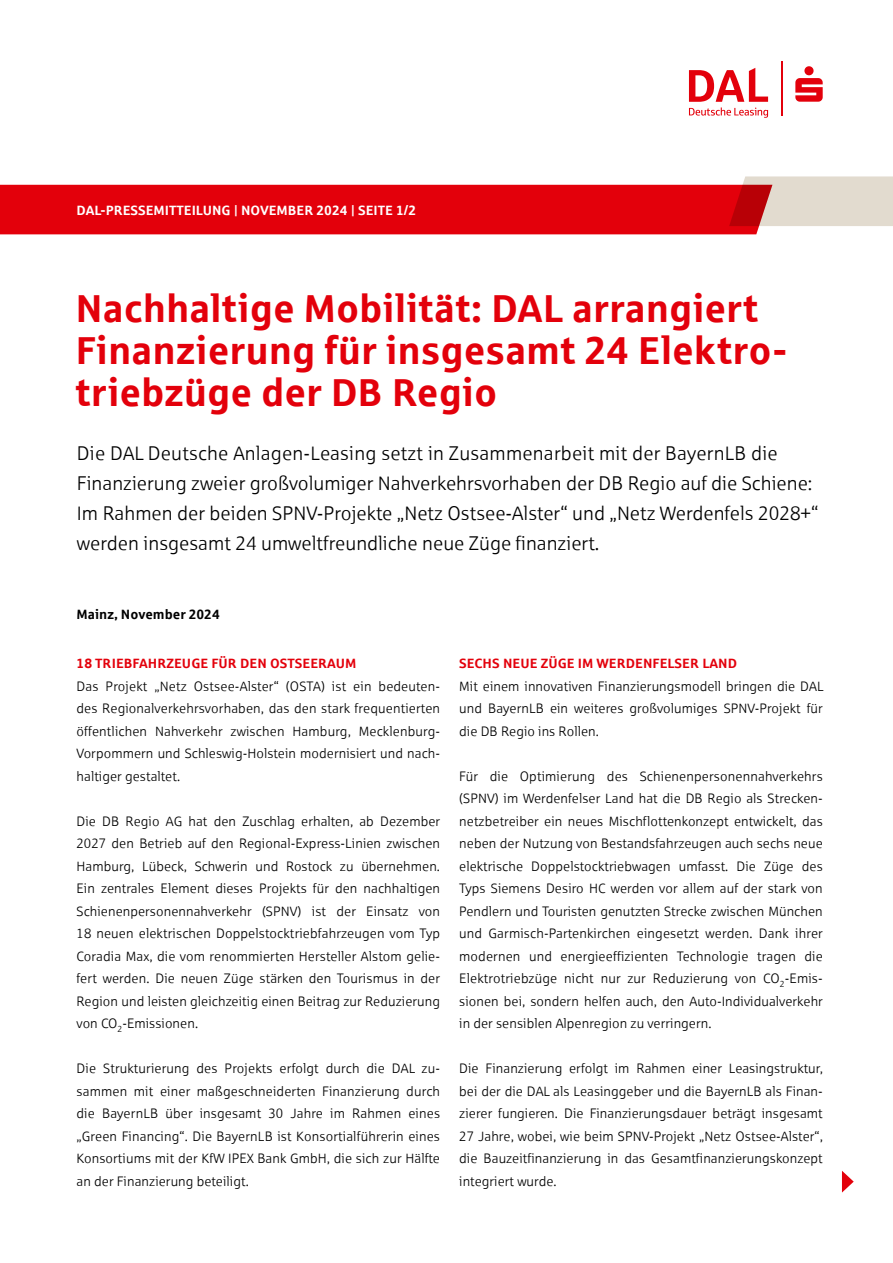
<style>
.page{position:relative;width:893px;height:1263px;background:#fff}
.page>*{position:absolute;margin:0;border:0;box-sizing:border-box;transform-origin:0 0}
.t1{font:700 39px/42px "Sparkasse Rg";color:#e3000b}
.t2{font:19.5px/30px "Sparkasse Lt";color:#000}
.t3{font:13.5px/22.5px "Sparkasse Lt";letter-spacing:.005em;color:#000;text-align:justify}
.t4{font:700 13.5px "Sparkasse Rg";letter-spacing:.005em;color:#e3000b}
.t5{font:700 13.5px "Sparkasse Rg";color:#fff}
.t6{font:700 13.5px "Sparkasse Rg";color:#000}
</style>
<div class="page">
<svg style="left:0;top:176px;width:893px;height:58px;background:#e54147"></svg>
<svg style="left:842px;top:1171px;width:12px;height:21px"></svg>
<hr style="left:781px;top:61px;width:2px;height:54px;background:#e3000b">
<svg style="left:795px;top:66px;width:28px;height:36px"></svg>
<svg style="left:689px;top:68px;width:79px;height:50px"></svg>
<p class="t5" style="left:77px;top:201px;width:341px">DAL-PRESSEMITTEILUNG | NOVEMBER 2024 | SEITE 1/2</p>
<h1 class="t1" style="left:75px;top:285px;width:713px">Nachhaltige Mobilität: DAL arrangiert<br>Finanzierung für insgesamt 24 Elektro&shy;triebzüge der DB Regio</h1>
<p class="t2" style="left:77px;top:438px;width:743px">Die DAL Deutsche Anlagen-Leasing setzt in Zusammenarbeit mit der BayernLB die Finanzierung zweier großvolumiger Nahverkehrsvorhaben der DB Regio auf die Schiene:<br>Im Rahmen der beiden SPNV-Projekte „Netz Ostsee-Alster“ und „Netz Werdenfels 2028+“ werden insgesamt 24 umweltfreundliche neue Züge finanziert.</p>
<p class="t6" style="left:77px;top:606px;width:145px">Mainz, November 2024</p>
<p class="t4" style="left:77px;top:655px;width:282px">18 TRIEBFAHRZEUGE FÜR DEN OSTSEERAUM</p>
<p class="t3" style="left:77px;top:675px;width:365px">Das Projekt „Netz Ostsee-Alster“ (OSTA) ist ein bedeuten&shy;des Regionalverkehrsvorhaben, das den stark frequentierten öffentlichen Nahverkehr zwischen Hamburg, Mecklenburg-Vorpommern und Schleswig-Holstein modernisiert und nach&shy;haltiger gestaltet.</p>
<p class="t3" style="left:77px;top:810px;width:365px">Die DB Regio AG hat den Zuschlag erhalten, ab Dezember 2027 den Betrieb auf den Regional-Express-Linien zwischen Hamburg, Lübeck, Schwerin und Rostock zu übernehmen.<br>Ein zentrales Element dieses Projekts für den nachhaltigen Schienenpersonennahverkehr (SPNV) ist der Einsatz von 18 neuen elektrischen Doppelstocktriebfahrzeugen vom Typ Coradia Max, die vom renommierten Hersteller Alstom gelie&shy;fert werden. Die neuen Züge stärken den Tourismus in der Region und leisten gleichzeitig einen Beitrag zur Reduzierung von CO<sub>2</sub>-Emissionen.</p>
<p class="t3" style="left:77px;top:1057px;width:365px;text-align:left">Die Strukturierung des Projekts erfolgt durch die DAL zu&shy;sammen mit einer maßgeschneiderten Finanzierung durch die BayernLB über insgesamt 30 Jahre im Rahmen eines „Green Financing“. Die BayernLB ist Konsortialführerin eines Konsortiums mit der KfW IPEX Bank GmbH, die sich zur Hälfte an der Finanzierung beteiligt.</p>
<p class="t4" style="left:459px;top:655px;width:279px">SECHS NEUE ZÜGE IM WERDENFELSER LAND</p>
<p class="t3" style="left:459px;top:675px;width:366px">Mit einem innovativen Finanzierungsmodell bringen die DAL und BayernLB ein weiteres großvolumiges SPNV-Projekt für die DB Regio ins Rollen.</p>
<p class="t3" style="left:459px;top:765px;width:365px;text-align:left">Für die Optimierung des Schienenpersonennahverkehrs (SPNV) im Werdenfelser Land hat die DB Regio als Strecken&shy;netzbetreiber ein neues Mischflottenkonzept entwickelt, das neben der Nutzung von Bestandsfahrzeugen auch sechs neue elektrische Doppelstocktriebwagen umfasst. Die Züge des Typs Siemens Desiro HC werden vor allem auf der stark von Pendlern und Touristen genutzten Strecke zwischen München und Garmisch-Partenkirchen eingesetzt werden. Dank ihrer modernen und energieeffizienten Technologie tragen die Elektrotriebzüge nicht nur zur Reduzierung von CO<sub>2</sub>-Emis&shy;sionen bei, sondern helfen auch, den Auto-Individualverkehr in der sensiblen Alpenregion zu verringern.</p>
<p class="t3" style="left:459px;top:1057px;width:365px">Die Finanzierung erfolgt im Rahmen einer Leasingstruktur, bei der die DAL als Leasinggeber und die BayernLB als Finan&shy;zierer fungieren. Die Finanzierungsdauer beträgt insgesamt 27 Jahre, wobei, wie beim SPNV-Projekt „Netz Ostsee-Alster“, die Bauzeitfinanzierung in das Gesamtfinanzierungskonzept integriert wurde.</p>
</div>
